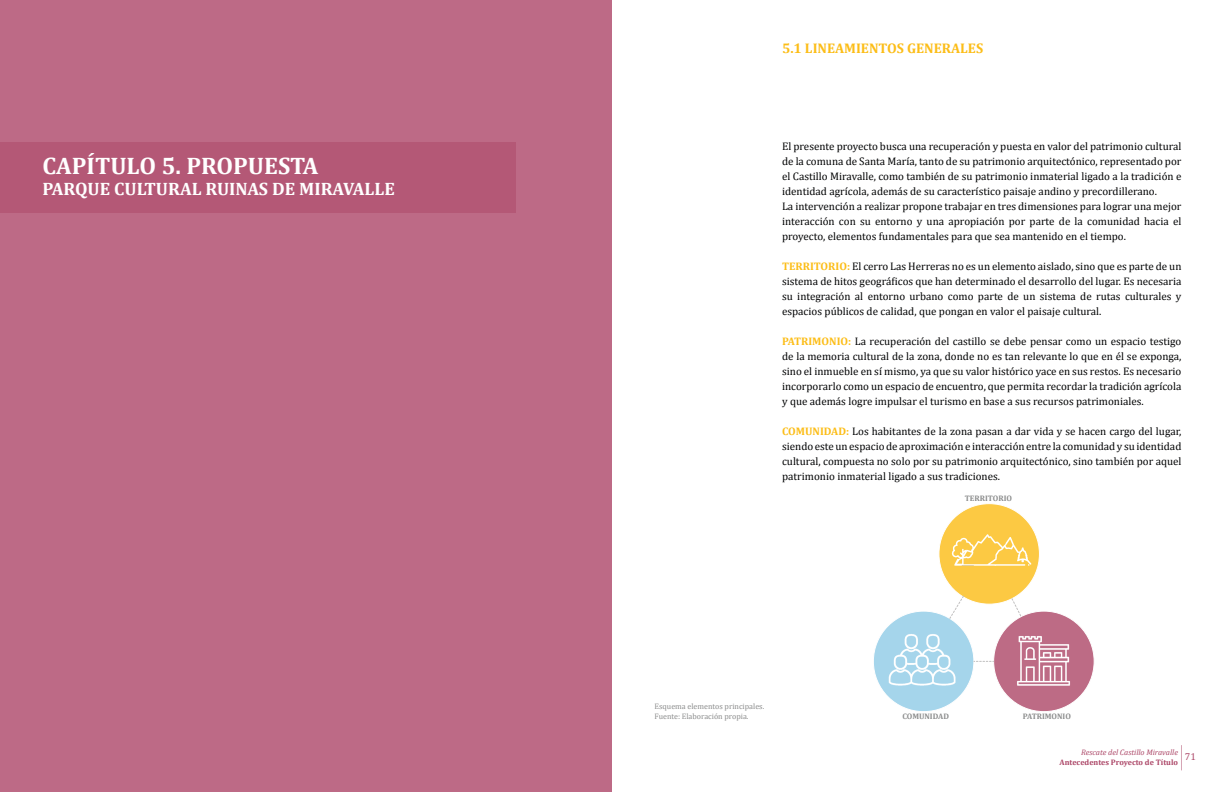
<style>
.page{position:relative;width:1224px;height:792px;background:#fff}
.page>*{position:absolute;margin:0;border:0;box-sizing:border-box;transform-origin:0 0}
.t1{font:700 24px "Cambria";color:#fff}
.t2{font:700 18px "Cambria";color:#fff}
.t3{font:700 14px "Cambria";color:#fcbd17}
.t4{font:11px/15px "Cambria";color:#020304;text-align:justify}
.t5{font:700 8px/9.6px "Cambria";color:#ac4667;text-align:center}
.t6{font:8px/9.6px "Cambria";color:#8b8c8c}
.t7{font:700 8px "Cambria";color:#8b8c8c}
.s1{font-weight:700;color:#fcbd17}
.s2{font-weight:400;font-style:italic}
</style>
<div class="page">
<svg style="left:1181px;top:745px;width:1px;height:25px"></svg>
<div style="left:0;top:142px;width:516px;height:71px;background:#b45876"></div>
<svg style="left:939px;top:504px;width:100px;height:100px"></svg>
<svg style="left:873px;top:611px;width:101px;height:101px;background:#acd8ec"></svg>
<svg style="left:994px;top:611px;width:100px;height:101px;background:#c0728a"></svg>
<svg style="left:974px;top:661px;width:20px;height:1px"></svg>
<svg style="left:949px;top:595px;width:16px;height:25px"></svg>
<svg style="left:1011px;top:598px;width:12px;height:20px"></svg>
<img style="left:939px;top:503px;width:101px;height:92px">
<img style="left:884px;top:631px;width:78px;height:66px">
<img style="left:1007px;top:630px;width:73px;height:61px">
<h1 class="t1" style="left:43px;top:148px;width:277px">CAPÍTULO 5. PROPUESTA</h1>
<h2 class="t2" style="left:43px;top:176px;width:354px">PARQUE CULTURAL RUINAS DE MIRAVALLE</h2>
<p class="t3" style="left:782px;top:39px;width:203px">5.1 LINEAMIENTOS GENERALES</p>
<p class="t4" style="left:782px;top:139px;width:401px;text-align:left">El presente proyecto busca una recuperación y puesta en valor del patrimonio cultural de la comuna de Santa María, tanto de su patrimonio arquitectónico, representado por el Castillo Miravalle, como también de su patrimonio inmaterial ligado a la tradición e identidad agrícola, además de su característico paisaje andino y precordillerano.<br>La intervención a realizar propone trabajar en tres dimensiones para lograr una mejor interacción con su entorno y una apropiación por parte de la comunidad hacia el proyecto, elementos fundamentales para que sea mantenido en el tiempo.</p>
<p class="t4" style="left:782px;top:259px;width:401px"><span class="s1">TERRITORIO:</span> El cerro Las Herreras no es un elemento aislado, sino que es parte de un sistema de hitos geográficos que han determinado el desarrollo del lugar. Es necesaria su integración al entorno urbano como parte de un sistema de rutas culturales y espacios públicos de calidad, que pongan en valor el paisaje cultural.</p>
<p class="t4" style="left:782px;top:334px;width:401px"><span class="s1">PATRIMONIO:</span> La recuperación del castillo se debe pensar como un espacio testigo de la memoria cultural de la zona, donde no es tan relevante lo que en él se exponga, sino el inmueble en sí mismo, ya que su valor histórico yace en sus restos. Es necesario incorporarlo como un espacio de encuentro, que permita recordar la tradición agrícola y que además logre impulsar el turismo en base a sus recursos patrimoniales.</p>
<p class="t4" style="left:782px;top:424px;width:401px"><span class="s1">COMUNIDAD:</span> Los habitantes de la zona pasan a dar vida y se hacen cargo del lugar, siendo este un espacio de aproximación e interacción entre la comunidad y su identidad cultural, compuesta no solo por su patrimonio arquitectónico, sino también por aquel patrimonio inmaterial ligado a sus tradiciones.</p>
<p class="t7" style="left:965px;top:493px;width:49px">TERRITORIO</p>
<p class="t6" style="left:655px;top:702px;width:111px">Esquema elementos principales.<br>Fuente: Elaboración propia.</p>
<p class="t7" style="left:902px;top:711px;width:48px">COMUNIDAD</p>
<p class="t7" style="left:1023px;top:711px;width:50px">PATRIMONIO</p>
<p class="t5" style="left:1060px;top:747px;width:138px"><span class="s2">Rescate del Castillo Miravalle<br></span>Antecedentes Proyecto de Título <sup>71</sup></p>
</div>
